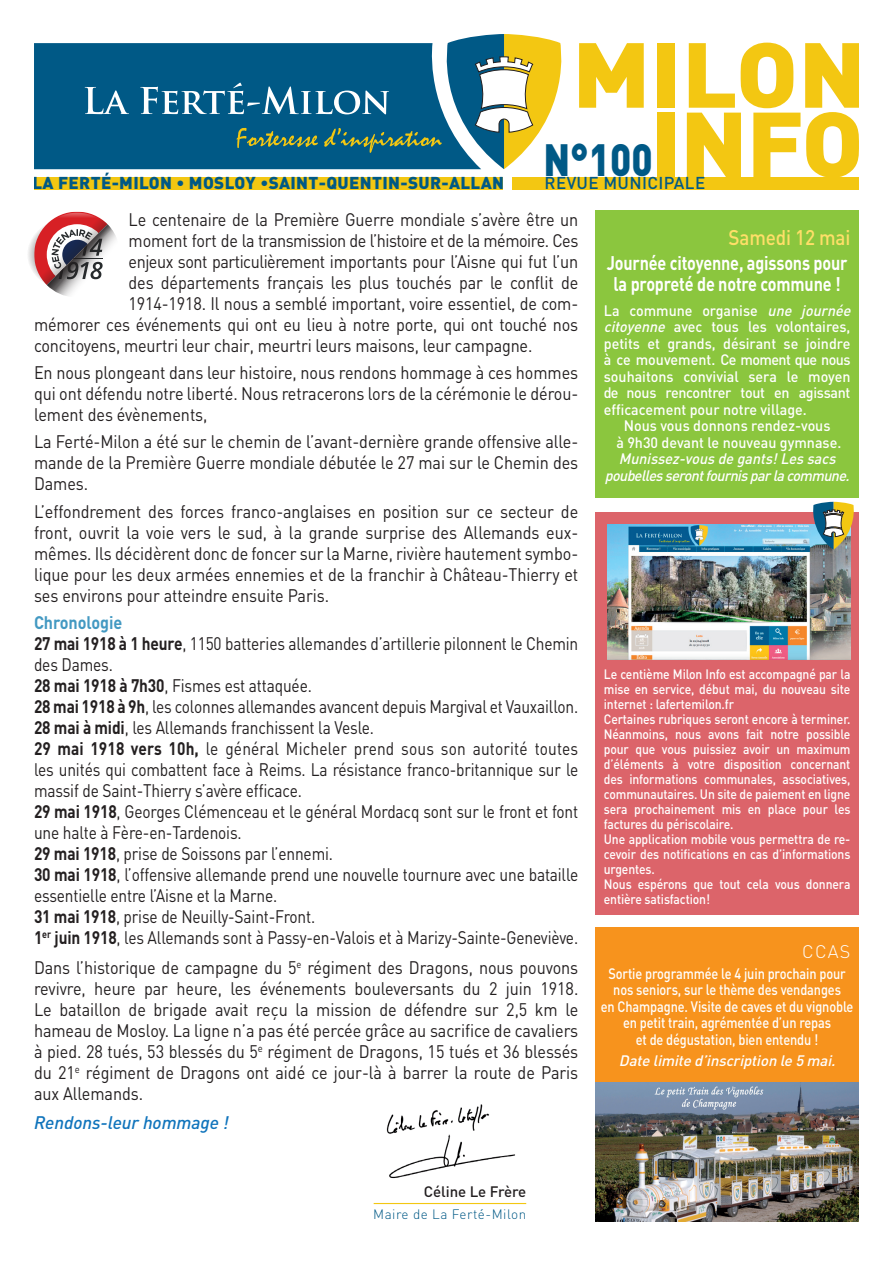
<style>
.page{position:relative;width:893px;height:1263px;background:#fff}
.page>*{position:absolute;margin:0;border:0;box-sizing:border-box;transform-origin:0 0}
.t1{font:900 44.7px "DIN";color:#005986;scale:.86 1}
.t2{font:500 21px "DIN";letter-spacing:-.01em;color:#ffdf68;scale:.9 1}
.t3{font:700 19.5px/21px "DIN";letter-spacing:-.01em;color:#fff;text-align:center;scale:.83 1}
.t4{font:18px/21px "DIN";letter-spacing:-.01em;color:#231f20;text-align:justify;scale:.9 1}
.t5{font:18px/21px "DIN";letter-spacing:-.01em;color:#231f20;scale:.86 1}
.t6{font:18px "DIN";letter-spacing:-.03em;color:#231f20;scale:.9 1}
.t7{font:italic 500 18px "DIN";letter-spacing:-.005em;color:#1074bc}
.t8{font:300 18px "DIN";color:#fff}
.t9{font:900 16.95px "DIN";letter-spacing:.02em;color:#005986}
.t10{font:500 16.95px "DIN";letter-spacing:.02em;color:#005986}
.t11{font:500 15px "DIN";letter-spacing:-.01em;color:#fff;scale:.95 1}
.t12{font:500 15px/16.5px "DIN";letter-spacing:-.01em;color:#fff;text-align:center;scale:.85 1}
.t13{font:italic 500 15px/16.5px "DIN";color:#fff;text-align:center;scale:.95 1}
.t14{font:italic 500 15px "DIN";color:#fff}
.t15{font:500 15px "DIN";letter-spacing:-.04em;color:#fff;scale:.95 1}
.t16{font:500 15px "DIN";letter-spacing:-.005em;color:#231f20}
.t17{font:500 13.5px/15px "DIN";letter-spacing:-.01em;color:#fff;scale:.9 1}
.t18{font:300 13.5px "DIN";letter-spacing:.035em;color:#005986}
.s1{font-weight:700;color:#4399c2}
.s2{font-weight:700}
.s3{font-style:italic}
</style>
<div class="page">
<div style="left:595px;top:927px;width:264px;height:155px;background:#f7931d"></div>
<div style="left:595px;top:210px;width:264px;height:287px;background:#8bc63e"></div>
<div style="left:595px;top:512px;width:264px;height:402px;background:#dc646a"></div>
<img style="left:386px;top:1104px;width:129px;height:75px">
<img style="left:595px;top:1082px;width:264px;height:140px">
<img style="left:607px;top:525px;width:243px;height:134px">
<svg style="left:809px;top:502px;width:45px;height:48px;background:#909c83"></svg>
<div style="left:658px;top:43px;width:17px;height:65px;background:#f3c712"></div>
<div style="left:658px;top:113px;width:17px;height:64px;background:#f3c712"></div>
<svg style="left:687px;top:43px;width:172px;height:134px"></svg>
<div style="left:34px;top:177px;width:825px;height:12px;background:#f3c712"></div>
<div style="left:34px;top:43px;width:106px;height:126px;background:#005986"></div>
<svg style="left:85px;top:87px;width:44px;height:27px"></svg>
<svg style="left:140px;top:34px;width:504px;height:135px"></svg>
<div style="left:503px;top:175px;width:9px;height:17px;background:#fff"></div>
<hr style="left:374px;top:1203px;width:152px;height:1px;background:#f3c712">
<svg style="left:28px;top:212px;width:88px;height:84px"></svg>
<p class="t9" style="left:32px;top:172px;width:473px">LA FERTÉ-MILON • MOSLOY •SAINT-QUENTIN-SUR-ALLAN</p>
<h1 class="t1" style="left:543px;top:130px;width:129px">N°100</h1>
<p class="t10" style="left:545px;top:172px;width:162px">REVUE MUNICIPALE</p>
<p class="t4" style="left:129px;top:208px;width:501px">Le centenaire de la Première Guerre mondiale s’avère être un</p>
<p class="t6" style="left:129px;top:229px;width:501px">moment fort de la transmission de l’histoire et de la mémoire. Ces</p>
<p class="t6" style="left:129px;top:250px;width:501px">enjeux sont particulièrement importants pour l’Aisne qui fut l’un</p>
<p class="t4" style="left:129px;top:271px;width:501px">des départements français les plus touchés par le conflit de</p>
<p class="t4" style="left:129px;top:292px;width:501px">1914-1918. Il nous a semblé important, voire essentiel, de com-</p>
<p class="t4" style="left:34px;top:313px;width:606px">mémorer ces événements qui ont eu lieu à notre porte, qui ont touché nos</p>
<p class="t4" style="left:34px;top:334px;width:555px">concitoyens, meurtri leur chair, meurtri leurs maisons, leur campagne.</p>
<p class="t4" style="left:34px;top:362px;width:606px">En nous plongeant dans leur histoire, nous rendons hommage à ces hommes qui ont défendu notre liberté. Nous retracerons lors de la cérémonie le dérou&shy;lement des évènements,</p>
<p class="t4" style="left:34px;top:431px;width:606px">La Ferté-Milon a été sur le chemin de l’avant-dernière grande offensive alle&shy;mande de la Première Guerre mondiale débutée le 27 mai sur le Chemin des Dames.</p>
<p class="t4" style="left:34px;top:500px;width:606px">L’effondrement des forces franco-anglaises en position sur ce secteur de front, ouvrit la voie vers le sud, à la grande surprise des Allemands eux&shy;mêmes. Ils décidèrent donc de foncer sur la Marne, rivière hautement symbo&shy;lique pour les deux armées ennemies et de la franchir à Château-Thierry et ses environs pour atteindre ensuite Paris.</p>
<p class="t5" style="left:34px;top:612px;width:634px"><span class="s1">Chronologie<br></span><span class="s2">27 mai 1918 à 1 heure</span>, 1150 batteries allemandes d’artillerie pilonnent le Chemin des Dames.<br><span class="s2">28 mai 1918 à 7h30</span>, Fismes est attaquée.<br><span class="s2">28 mai 1918 à 9h</span>, les colonnes allemandes avancent depuis Margival et Vauxaillon.<br><span class="s2">28 mai à midi</span>, les Allemands franchissent la Vesle.<br><span class="s2">29 mai 1918 vers 10h,</span> le général Micheler prend sous son autorité toutes les unités qui combattent face à Reims. La résistance franco-britannique sur le massif de Saint-Thierry s’avère efficace.<br><span class="s2">29 mai 1918</span>, Georges Clémenceau et le général Mordacq sont sur le front et font une halte à Fère-en-Tardenois.<br><span class="s2">29 mai 1918</span>, prise de Soissons par l’ennemi.<br><span class="s2">30 mai 1918</span>, l’offensive allemande prend une nouvelle tournure avec une bataille essentielle entre l’Aisne et la Marne.<br><span class="s2">31 mai 1918</span>, prise de Neuilly-Saint-Front.<br><span class="s2">1</span><sup>er</sup> <span class="s2">juin 1918</span>, les Allemands sont à Passy-en-Valois et à Marizy-Sainte-Geneviève.</p>
<p class="t4" style="left:34px;top:956px;width:606px">Dans l’historique de campagne du 5<sup>e</sup> régiment des Dragons, nous pouvons revivre, heure par heure, les événements bouleversants du 2 juin 1918.<br>Le bataillon de brigade avait reçu la mission de défendre sur 2,5 km le hameau de Mosloy. La ligne n’a pas été percée grâce au sacrifice de cavaliers à pied. 28 tués, 53 blessés du 5<sup>e</sup> régiment de Dragons, 15 tués et 36 blessés du 21<sup>e</sup> régiment de Dragons ont aidé ce jour-là à barrer la route de Paris aux Allemands.</p>
<p class="t7" style="left:34px;top:1111px;width:196px">Rendons-leur hommage !</p>
<p class="t16" style="left:424px;top:1182px;width:104px">Céline Le Frère</p>
<p class="t18" style="left:373px;top:1206px;width:155px">Maire de La Ferté-Milon</p>
<p class="t2" style="left:728px;top:224px;width:137px">Samedi 12 mai</p>
<p class="t3" style="left:607px;top:251px;width:292px">Journée citoyenne, agissons pour la propreté de notre commune !</p>
<p class="t11" style="left:604px;top:301px;width:265px">La commune organise <span class="s3">une journée</span></p>
<p class="t11" style="left:604px;top:317px;width:261px"><span class="s3">citoyenne</span> avec tous les volontaires,</p>
<p class="t11" style="left:604px;top:334px;width:261px">petits et grands, désirant se joindre</p>
<p class="t15" style="left:604px;top:350px;width:261px">à ce mouvement. Ce moment que nous</p>
<p class="t11" style="left:604px;top:367px;width:261px">souhaitons convivial sera le moyen</p>
<p class="t11" style="left:604px;top:383px;width:261px">de nous rencontrer tout en agissant</p>
<p class="t11" style="left:604px;top:400px;width:215px">efficacement pour notre village.</p>
<p class="t11" style="left:624px;top:416px;width:219px">Nous vous donnons rendez-vous</p>
<p class="t11" style="left:616px;top:433px;width:238px">à 9h30 devant le nouveau gymnase.</p>
<p class="t13" style="left:605px;top:450px;width:263px">Munissez-vousde gants!Lessacs poubellesserontfournisparlacommune.</p>
<p class="t17" style="left:604px;top:666px;width:276px">Le centième Milon Info est accompagné par la mise en service, début mai, du nouveau site internet : lafertemilon.fr<br>Certaines rubriques seront encore à terminer.<br>Néanmoins, nous avons fait notre possible pour que vous puissiez avoir un maximum d’éléments à votre disposition concernant des informations communales, associatives, communautaires. Un site de paiement en ligne sera prochainement mis en place pour les factures du périscolaire.<br>Une application mobile vous permettra de re&shy;cevoir des notifications en cas d’informations urgentes.<br>Nous espérons que tout cela vous donnera entière satisfaction!</p>
<p class="t8" style="left:802px;top:940px;width:48px">CCAS</p>
<p class="t12" style="left:601px;top:965px;width:299px">Sortie programmée le 4 juin prochain pour nos seniors, sur le thème des vendanges<br>en Champagne. Visite de caves et du vignoble en petit train, agrémentée d’un repas<br>et de dégustation, bien entendu !</p>
<p class="t14" style="left:619px;top:1051px;width:222px">Date limite d’inscription le 5 mai.</p>
</div>
